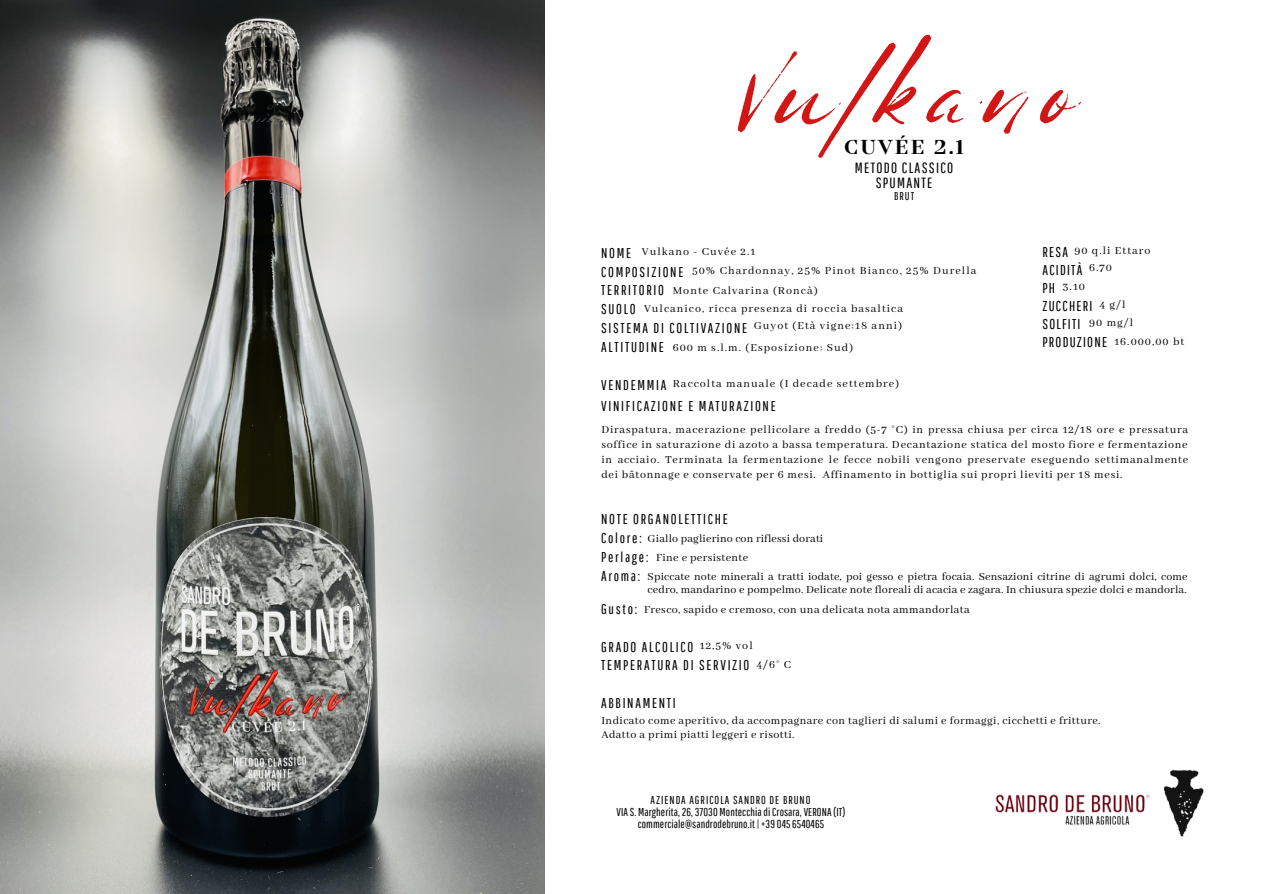
<style>
.page{position:relative;width:1263px;height:894px;background:#fff}
.page>*{position:absolute;margin:0;border:0;box-sizing:border-box;transform-origin:0 0}
.t1{font:94.8px "Lovely May Script";letter-spacing:.12em;color:#d11616}
.t2{font:700 20.1px "TT Nooks";letter-spacing:.085em;color:#000}
.t3{font:14.85px/15.3px "Pathway Gothic One";letter-spacing:.085em;color:#000;text-align:center}
.t4{font:14.25px/18.8px "Pathway Gothic One";letter-spacing:.12em;color:#000}
.t5{font:14.25px/18px "Pathway Gothic One";letter-spacing:.085em;color:#000}
.t6{font:12px/15px "Abhaya Libre";letter-spacing:.035em;color:#000;text-align:center}
.t7{font:12px/13px "Abhaya Libre";letter-spacing:.015em;color:#000}
.t8{font:12px/18.3px "Abhaya Libre";letter-spacing:.085em;color:#000}
.t9{font:11.4px/11.9px "Pathway Gothic One";letter-spacing:.01em;color:#000;text-align:center}
</style>
<div class="page">
<img style="left:0;top:0;width:545px;height:893px">
<img style="left:995px;top:769px;width:209px;height:68px">
<h1 class="t1" style="left:733px;top:42px;width:343px">Vulkano</h1>
<h2 class="t2" style="left:844px;top:134px;width:122px">CUVÉE 2.1</h2>
<p class="t3" style="left:855px;top:160px;width:100px">METODO CLASSICO<br>SPUMANTE</p>
<p class="t9" style="left:894px;top:189px;width:22px">BRUT</p>
<p class="t8" style="left:1074px;top:241px;width:78px">90 q.li Ettaro</p>
<p class="t6" style="left:1089px;top:261px;width:24px">6.70</p>
<p class="t6" style="left:1063px;top:279px;width:24px">3.10</p>
<p class="t5" style="left:1042px;top:242px;width:66px">RESA<br>ACIDITÀ<br>PH<br>ZUCCHERI<br>SOLFITI<br>PRODUZIONE</p>
<p class="t4" style="left:601px;top:243px;width:148px">NOME<br>COMPOSIZIONE<br>TERRITORIO<br>SUOLO<br>SISTEMA DI COLTIVAZIONE<br>ALTITUDINE</p>
<p class="t4" style="left:601px;top:373px;width:176px;line-height:21.6px">VENDEMMIA<br>VINIFICAZIONE E MATURAZIONE</p>
<p class="t8" style="left:692px;top:243px;width:286px;text-indent:-50px">Vulkano - Cuvée 2.1<br>50% Chardonnay, 25% Pinot Bianco, 25% Durella</p>
<p class="t8" style="left:644px;top:282px;width:260px;text-indent:29px">Monte Calvarina (Roncà)<br>Vulcanico, ricca presenza di roccia basaltica</p>
<p class="t8" style="left:673px;top:314px;width:231px;line-height:22.5px;text-indent:81px">Guyot (Età vigne:18 anni)<br>600 m s.l.m. (Esposizione: Sud)</p>
<p class="t6" style="left:1089px;top:295px;width:45px;line-height:18px">4 g/l<br>90 mg/l</p>
<p class="t6" style="left:1114px;top:334px;width:71px">16.000,00 bt</p>
<p class="t8" style="left:673px;top:375px;width:228px">Raccolta manuale (I decade settembre)</p>
<p class="t6" style="left:601px;top:422px;width:588px;text-align:justify">Diraspatura, macerazione pellicolare a freddo (5-7 °C) in pressa chiusa per circa 12/18 ore e pressatura soffice in saturazione di azoto a bassa temperatura. Decantazione statica del mosto fiore e fermentazione in acciaio. Terminata la fermentazione le fecce nobili vengono preservate eseguendo settimanalmente dei bâtonnage e conservate per 6 mesi. Affinamento in bottiglia sui propri lieviti per 18 mesi.</p>
<p class="t4" style="left:601px;top:509px;width:128px">NOTE ORGANOLETTICHE<br>Colore:<br>Perlage:<br>Aroma:</p>
<p class="t4" style="left:601px;top:599px;width:37px">Gusto:</p>
<p class="t4" style="left:601px;top:636px;width:150px">GRADO ALCOLICO<br>TEMPERATURA DI SERVIZIO</p>
<p class="t4" style="left:601px;top:693px;width:76px">ABBINAMENTI</p>
<p class="t7" style="left:648px;top:532px;width:177px">Giallo paglierino con riflessi dorati</p>
<p class="t7" style="left:648px;top:570px;width:541px">Spiccate note minerali a tratti iodate, poi gesso e pietra focaia. Sensazioni citrine di agrumi dolci, come cedro, mandarino e pompelmo. Delicate note floreali di acacia e zagara. In chiusura spezie dolci e mandorla.</p>
<p class="t6" style="left:656px;top:550px;width:94px">Fine e persistente</p>
<p class="t6" style="left:644px;top:602px;width:327px">Fresco, sapido e cremoso, con una delicata nota ammandorlata</p>
<p class="t6" style="left:700px;top:638px;width:54px">12,5% vol</p>
<p class="t6" style="left:756px;top:657px;width:36px">4/6° C</p>
<p class="t6" style="left:601px;top:714px;width:501px;line-height:14px;text-align:left">Indicato come aperitivo, da accompagnare con taglieri di salumi e formaggi, cicchetti e fritture.<br>Adatto a primi piatti leggeri e risotti.</p>
<p class="t9" style="left:617px;top:793px;width:230px">AZIENDA AGRICOLA SANDRO DE BRUNO<br>VIAS. Margherita, 26, 37030 MontecchiadiCrosara,VERONA(IT) commerciale@sandrodebruno.it |+39 045 6540465</p>
</div>
